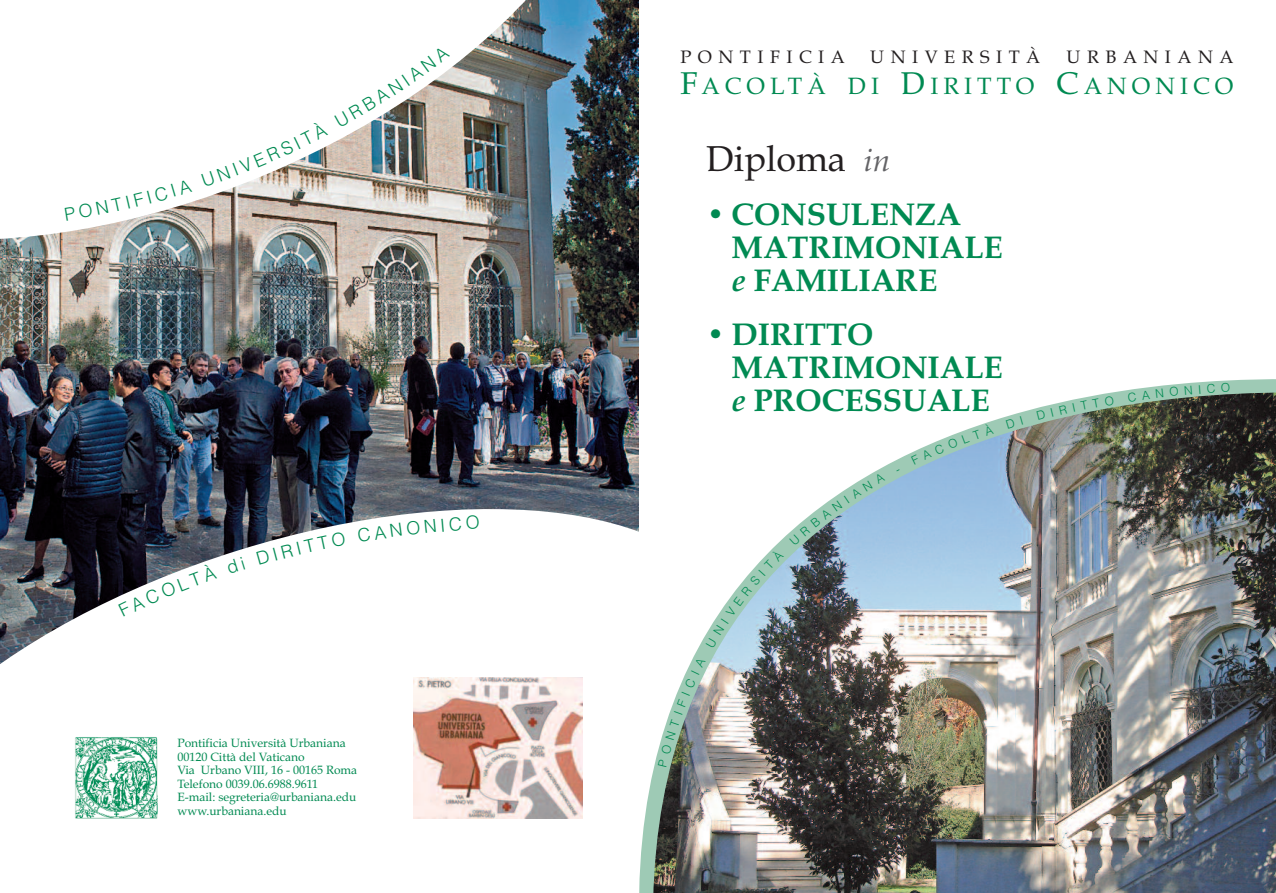
<style>
.page{position:relative;width:1276px;height:893px;background:#fff}
.page>*{position:absolute;margin:0;border:0;box-sizing:border-box;transform-origin:0 0}
.t1{font:36px "Book Antiqua";color:#231f20}
.t2{font:700 31.5px/33px "Book Antiqua";color:#008a52}
.t3{font:23.7px "Book Antiqua";letter-spacing:.215em;color:#008a52}
.t4{font:18px "Book Antiqua";letter-spacing:.36em;color:#231f20}
.t5{font:12px/13.5px "Book Antiqua";color:#008a52}
.s1{font-size:31.5px}
.s2{font-style:italic;font-size:31.5px;color:#636366}
.s3{font-style:italic}
</style>
<div class="page">
<img style="left:0;top:277px;width:638px;height:198px">
<img style="left:0;top:0;width:639px;height:277px">
<svg style="left:0;top:475px;width:609px;height:189px"></svg>
<img style="left:413px;top:678px;width:170px;height:140px">
<img style="left:75px;top:737px;width:83px;height:82px">
<svg style="left:609px;top:329px;width:667px;height:564px"></svg>
<img style="left:653px;top:392px;width:623px;height:501px">
<svg style="left:118px;top:563px;width:99px;height:54px"></svg>
<svg style="left:226px;top:557px;width:19px;height:17px"></svg>
<svg style="left:256px;top:532px;width:90px;height:33px"></svg>
<svg style="left:357px;top:519px;width:79px;height:24px"></svg>
<svg style="left:442px;top:515px;width:37px;height:16px"></svg>
<svg style="left:65px;top:179px;width:127px;height:41px"></svg>
<svg style="left:201px;top:120px;width:127px;height:67px"></svg>
<svg style="left:334px;top:45px;width:116px;height:83px"></svg>
<img style="left:658px;top:657px;width:48px;height:110px">
<img style="left:706px;top:473px;width:179px;height:175px">
<svg style="left:911px;top:423px;width:83px;height:42px"></svg>
<svg style="left:1006px;top:416px;width:17px;height:12px"></svg>
<svg style="left:1036px;top:395px;width:78px;height:25px"></svg>
<svg style="left:1128px;top:389px;width:35px;height:13px"></svg>
<svg style="left:1169px;top:387px;width:9px;height:10px"></svg>
<svg style="left:1184px;top:385px;width:16px;height:10px"></svg>
<svg style="left:1207px;top:384px;width:8px;height:9px"></svg>
<svg style="left:1221px;top:383px;width:9px;height:9px"></svg>
<p class="t5" style="left:177px;top:736px;width:181px">Pontificia Università Urbaniana<br>00120 Città del Vaticano<br>Via Urbano VIII, 16 - 00165 Roma<br>Telefono 0039.06.6988.9611<br>E-mail: segreteria@urbaniana.edu www.urbaniana.edu</p>
<h3 class="t4" style="left:680px;top:46px;width:166px">PONTIFICIA</h3>
<h3 class="t4" style="left:870px;top:46px;width:171px">UNIVERSITÀ</h3>
<h3 class="t4" style="left:1066px;top:46px;width:168px">URBANIANA</h3>
<h3 class="t3" style="left:680px;top:72px;width:554px"><span class="s1">F</span>ACOLTÀ DI <span class="s1">D</span>IRITTO <span class="s1">C</span>ANONICO</h3>
<h1 class="t1" style="left:706px;top:137px;width:186px">Diploma <span class="s2">in</span></h1>
<h2 class="t2" style="left:731px;top:198px;width:273px;text-indent:-26px">• CONSULENZA<br>MATRIMONIALE <span class="s3">e</span> FAMILIARE</h2>
<h2 class="t2" style="left:731px;top:318px;width:273px;text-indent:-26px">• DIRITTO<br>MATRIMONIALE <span class="s3">e</span> PROCESSUALE</h2>
</div>
